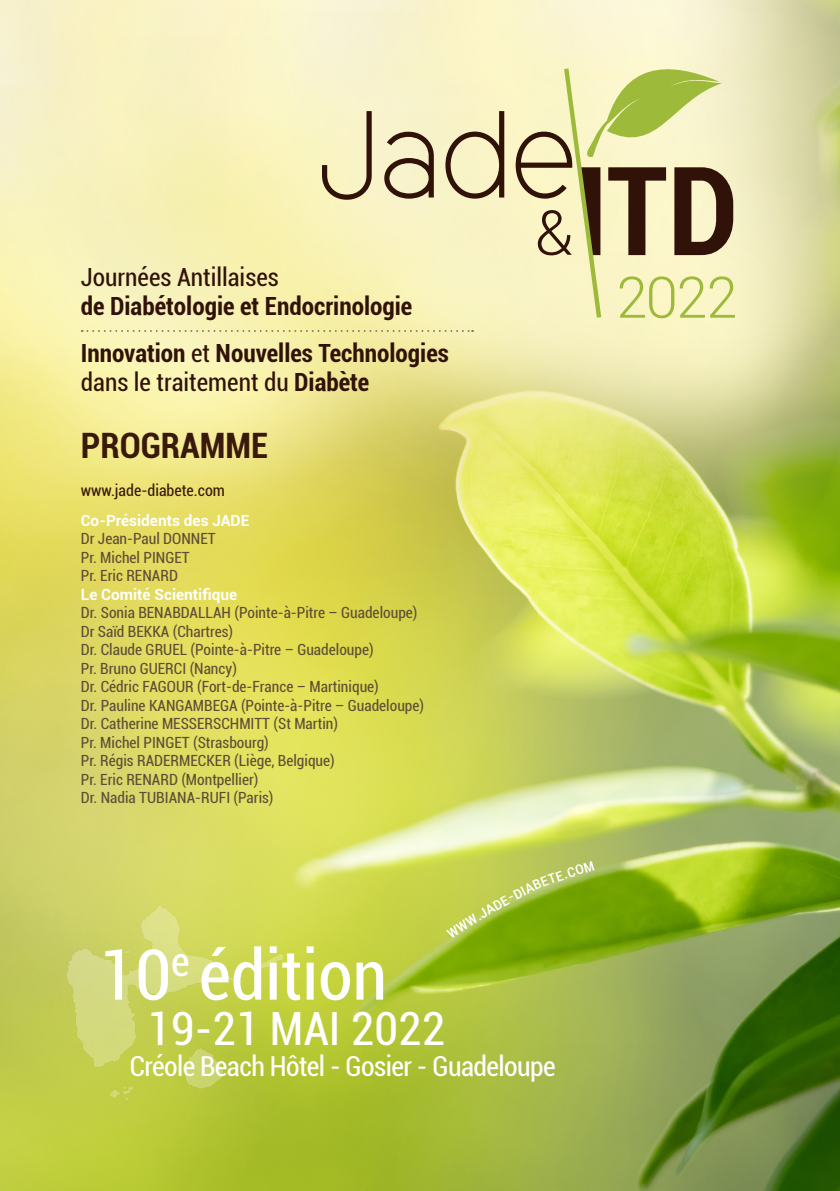
<style>
.page{position:relative;width:840px;height:1191px;background:#fff}
.page>*{position:absolute;margin:0;border:0;box-sizing:border-box;transform-origin:0 0}
.t1{font:300 123.4px "Elliot Sans";color:#311209}
.t2{font:condensed 70px "Roboto";color:#fff}
.t3{font:300 62px "Roboto";color:#311209}
.t4{font:300 57.2px "Roboto";color:#9dba3b}
.t5{font:condensed 45.8px "Roboto";color:#fff}
.t6{font:700 condensed 35px "Roboto";color:#391a0a}
.t7{font:condensed 27.6px "Roboto";letter-spacing:-.02em;color:#fff}
.t8{font:700 condensed 25px "Roboto";color:#311209}
.t9{font:condensed 25px "Roboto";color:#311209}
.t10{font:condensed 16px "Roboto";color:#391a0a}
.t11{font:condensed 15.4px "Roboto";color:#5f4e36}
.t12{font:700 15.4px "Roboto";color:#fff}
.s1{font-weight:400}
.s2{font-weight:700}
</style>
<div class="page">
<img style="left:0;top:0;width:839px;height:1191px">
<svg style="left:82px;top:330px;width:391px;height:2px"></svg>
<svg style="left:561px;top:59px;width:171px;height:263px;background:#d1cc9b"></svg>
<img style="left:37px;top:880px;width:277px;height:244px">
<svg style="left:446px;top:860px;width:148px;height:79px;background:#9fbb32"></svg>
<p class="t1" style="left:314px;top:101px;width:264px">Jade</p>
<p class="t9" style="left:81px;top:260px;width:199px">Journées Antillaises</p>
<p class="t8" style="left:81px;top:289px;width:333px">de Diabétologie et Endocrinologie</p>
<p class="t8" style="left:81px;top:336px;width:369px">Innovation <span class="s1">et</span> Nouvelles Technologies</p>
<p class="t9" style="left:81px;top:365px;width:290px">dans le traitement du <span class="s2">Diabète</span></p>
<p class="t6" style="left:81px;top:421px;width:189px">PROGRAMME</p>
<p class="t10" style="left:81px;top:479px;width:146px">www.jade-diabete.com</p>
<p class="t12" style="left:81px;top:509px;width:170px">Co-Présidents des JADE</p>
<p class="t11" style="left:81px;top:528px;width:136px">Dr Jean-Paul DONNET</p>
<p class="t11" style="left:81px;top:547px;width:110px">Pr. Michel PINGET</p>
<p class="t11" style="left:81px;top:565px;width:99px">Pr. Eric RENARD</p>
<p class="t12" style="left:81px;top:583px;width:158px">Le Comité Scientifique</p>
<p class="t11" style="left:81px;top:602px;width:338px">Dr. Sonia BENABDALLAH (Pointe-à-Pitre – Guadeloupe)</p>
<p class="t11" style="left:81px;top:621px;width:154px">Dr Saïd BEKKA (Chartres)</p>
<p class="t11" style="left:81px;top:639px;width:294px">Dr. Claude GRUEL (Pointe-à-Pitre – Guadeloupe)</p>
<p class="t11" style="left:81px;top:657px;width:157px">Pr. Bruno GUERCI (Nancy)</p>
<p class="t11" style="left:81px;top:676px;width:299px">Dr. Cédric FAGOUR (Fort-de-France – Martinique)</p>
<p class="t11" style="left:81px;top:694px;width:344px">Dr. Pauline KANGAMBEGA (Pointe-à-Pitre – Guadeloupe)</p>
<p class="t11" style="left:81px;top:713px;width:258px">Dr. Catherine MESSERSCHMITT (St Martin)</p>
<p class="t11" style="left:81px;top:731px;width:189px">Pr. Michel PINGET (Strasbourg)</p>
<p class="t11" style="left:81px;top:750px;width:255px">Pr. Régis RADERMECKER (Liège, Belgique)</p>
<p class="t11" style="left:81px;top:768px;width:179px">Pr. Eric RENARD (Montpellier)</p>
<p class="t11" style="left:81px;top:787px;width:194px">Dr. Nadia TUBIANA-RUFI (Paris)</p>
<p class="t3" style="left:534px;top:190px;width:40px">&amp;</p>
<p class="t4" style="left:615px;top:258px;width:123px">2022</p>
<p class="t2" style="left:99px;top:926px;width:289px">10<sup>e</sup> édition</p>
<p class="t5" style="left:147px;top:997px;width:299px">19-21 MAI 2022</p>
<p class="t7" style="left:130px;top:1046px;width:427px">Créole Beach Hôtel - Gosier - Guadeloupe</p>
</div>
